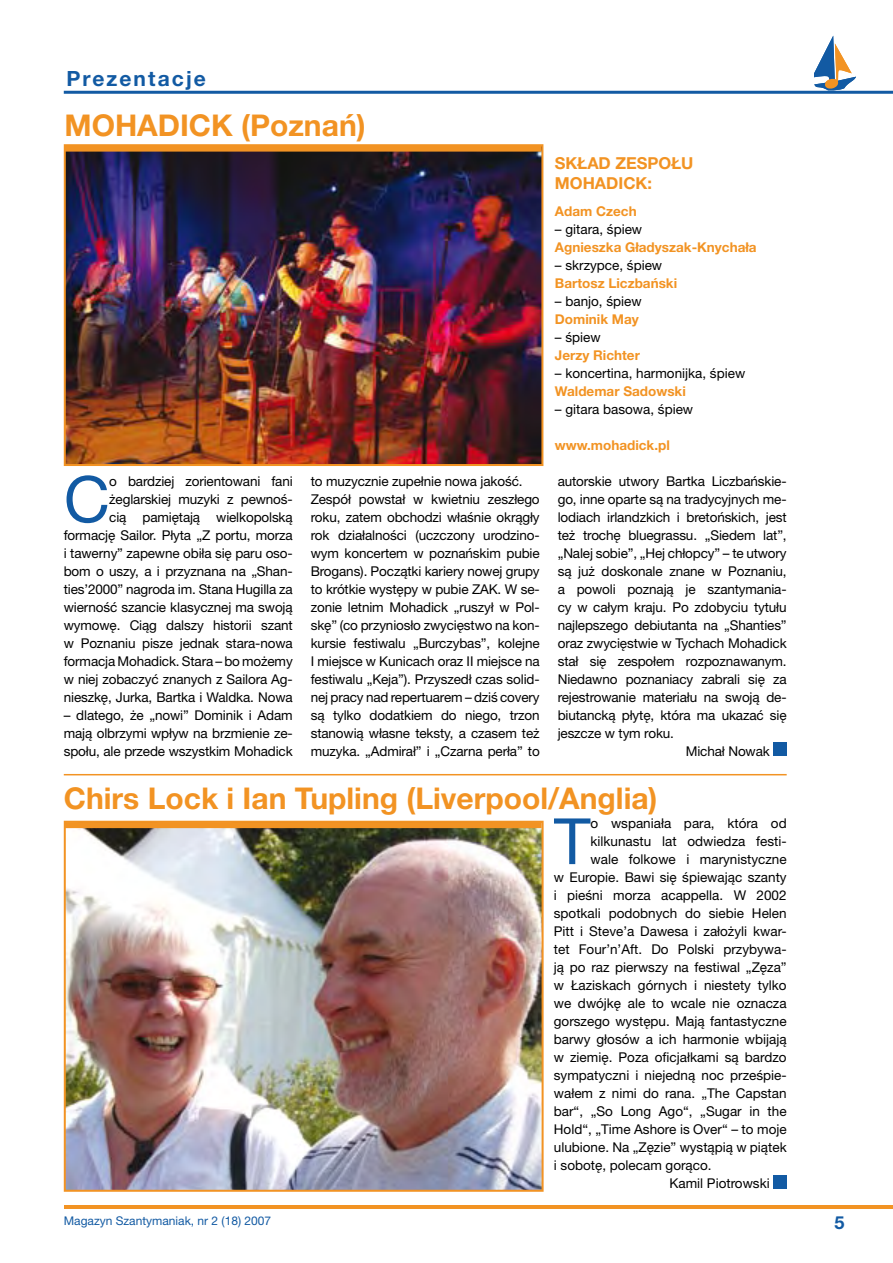
<style>
.page{position:relative;width:893px;height:1263px;background:#fff}
.page>*{position:absolute;margin:0;border:0;box-sizing:border-box;transform-origin:0 0}
.t1{font:63.9px "Helvetica Neue LT Pro";color:#125aa3}
.t2{font:700 30px "Helvetica Neue LT Pro";color:#f29323}
.t3{font:700 21px "Helvetica Neue LT Pro";letter-spacing:.1em;color:#125aa3}
.t4{font:700 16.5px/19.8px "Helvetica Neue LT Pro";color:#f29323}
.t5{font:13.5px/18px "Helvetica Neue LT Pro";letter-spacing:-.01em;color:#000;text-align:right}
.t6{font:700 13.5px "Helvetica Neue LT Pro";color:#f29323}
.t7{font:12px "Helvetica Neue LT Pro";color:#125aa3}
</style>
<div class="page">
<hr style="left:64px;top:91px;width:829px;height:3px;background:#125aa3">
<hr style="left:64px;top:1205px;width:829px;height:4px;background:#f29323">
<div style="left:773px;top:743px;width:14px;height:13px;background:#125aa3"></div>
<img style="left:67px;top:152px;width:473px;height:311px">
<div style="left:64px;top:144px;width:479px;height:322px;border:2px solid #f29323"></div>
<div style="left:65px;top:146px;width:476px;height:6px;background:#f29323"></div>
<hr style="left:64px;top:774px;width:723px;height:1px;background:#f29323">
<div style="left:773px;top:1175px;width:14px;height:13px;background:#125aa3"></div>
<img style="left:67px;top:828px;width:474px;height:361px">
<div style="left:64px;top:821px;width:480px;height:371px;border:2px solid #f29323"></div>
<div style="left:65px;top:822px;width:477px;height:6px;background:#f29323"></div>
<svg style="left:814px;top:36px;width:42px;height:54px"></svg>
<h3 class="t3" style="left:66px;top:65px;width:141px">Prezentacje</h3>
<h2 class="t2" style="left:65px;top:106px;width:303px">MOHADICK (Poznań)</h2>
<p class="t4" style="left:555px;top:153px;width:140px">SKŁAD ZESPOŁU<br>MOHADICK:</p>
<p class="t6" style="left:555px;top:203px;width:83px">Adam Czech</p>
<p class="t5" style="left:555px;top:220px;width:89px">– gitara, śpiew</p>
<p class="t6" style="left:555px;top:239px;width:203px">Agnieszka Gładyszak-Knychała</p>
<p class="t5" style="left:555px;top:256px;width:109px">– skrzypce, śpiew</p>
<p class="t6" style="left:555px;top:275px;width:124px">Bartosz Liczbański</p>
<p class="t5" style="left:555px;top:292px;width:88px">– banjo, śpiew</p>
<p class="t6" style="left:555px;top:311px;width:85px">Dominik May</p>
<p class="t5" style="left:555px;top:328px;width:47px">– śpiew</p>
<p class="t6" style="left:555px;top:347px;width:87px">Jerzy Richter</p>
<p class="t5" style="left:555px;top:364px;width:192px">– koncertina, harmonijka, śpiew</p>
<p class="t6" style="left:555px;top:383px;width:132px">Waldemar Sadowski</p>
<p class="t5" style="left:555px;top:400px;width:140px">– gitara basowa, śpiew</p>
<p class="t6" style="left:555px;top:437px;width:116px">www.mohadick.pl</p>
<h1 class="t1" style="left:64px;top:460px;width:48px">C</h1>
<p class="t5" style="left:64px;top:472px;width:230px">o bardziej zorientowani fani żeglarskiej muzyki z pewnoś-<br>cią pamiętają wielkopolską formację Sailor. Płyta „Z portu, morza i tawerny” zapewne obiła się paru oso&shy;bom o uszy, a i przyznana na „Shan&shy;ties’2000” nagroda im. Stana Hugilla za wierność szancie klasycznej ma swoją wymowę. Ciąg dalszy historii szant w Poznaniu pisze jednak stara-nowa formacja Mohadick. Stara – bo możemy w niej zobaczyć znanych z Sailora Ag&shy;nieszkę, Jurka, Bartka i Waldka. Nowa</p>
<p class="t5" style="left:64px;top:706px;width:230px;text-align:justify">– dlatego, że „nowi” Dominik i Adam mają olbrzymi wpływ na brzmienie ze&shy;społu, ale przede wszystkim Mohadick</p>
<p class="t5" style="left:311px;top:472px;width:230px;text-align:left">to muzycznie zupełnie nowa jakość.<br>Zespół powstał w kwietniu zeszłego roku, zatem obchodzi właśnie okrągły rok działalności (uczczony urodzino&shy;wym koncertem w poznańskim pubie Brogans). Początki kariery nowej grupy to krótkie występy w pubie ZAK. W se&shy;zonie letnim Mohadick „ruszył w Pol&shy;skę” (co przyniosło zwycięstwo na kon&shy;kursie festiwalu „Burczybas”, kolejne I miejsce w Kunicach oraz II miejsce na festiwalu „Keja”). Przyszedł czas solid&shy;nej pracy nad repertuarem – dziś covery są tylko dodatkiem do niego, trzon stanowią własne teksty, a czasem też muzyka. „Admirał” i „Czarna perła” to</p>
<p class="t5" style="left:558px;top:472px;width:230px">autorskie utwory Bartka Liczbańskie-</p>
<p class="t5" style="left:558px;top:490px;width:230px">go, inne oparte są na tradycyjnych me-</p>
<p class="t5" style="left:558px;top:508px;width:230px">lodiach irlandzkich i bretońskich, jest</p>
<p class="t5" style="left:558px;top:526px;width:230px">też trochę bluegrassu. „Siedem lat”,</p>
<p class="t5" style="left:558px;top:544px;width:230px">„Nalej sobie”, „Hej chłopcy” – te utwory</p>
<p class="t5" style="left:558px;top:562px;width:230px">są już doskonale znane w Poznaniu,</p>
<p class="t5" style="left:558px;top:580px;width:230px">a powoli poznają je szantymania-</p>
<p class="t5" style="left:558px;top:598px;width:230px">cy w całym kraju. Po zdobyciu tytułu</p>
<p class="t5" style="left:558px;top:616px;width:230px">najlepszego debiutanta na „Shanties”</p>
<p class="t5" style="left:558px;top:634px;width:230px">oraz zwycięstwie w Tychach Mohadick</p>
<p class="t5" style="left:558px;top:652px;width:230px">stał się zespołem rozpoznawanym.</p>
<p class="t5" style="left:558px;top:670px;width:230px">Niedawno poznaniacy zabrali się za</p>
<p class="t5" style="left:558px;top:688px;width:230px">rejestrowanie materiału na swoją de-</p>
<p class="t5" style="left:558px;top:706px;width:230px">biutancką płytę, która ma ukazać się</p>
<p class="t5" style="left:558px;top:724px;width:118px">jeszcze w tym roku.</p>
<p class="t5" style="left:686px;top:742px;width:86px">Michał Nowak</p>
<h2 class="t2" style="left:64px;top:779px;width:595px">Chirs Lock i Ian Tupling (Liverpool/Anglia)</h2>
<p class="t7" style="left:64px;top:1213px;width:209px">Magazyn Szantymaniak, nr 2 (18) 2007</p>
<h1 class="t1" style="left:554px;top:802px;width:38px">T</h1>
<p class="t5" style="left:591px;top:814px;width:198px">o wspaniała para, która od</p>
<p class="t5" style="left:591px;top:832px;width:198px">kilkunastu lat odwiedza festi-</p>
<p class="t5" style="left:591px;top:850px;width:198px">wale folkowe i marynistyczne</p>
<p class="t5" style="left:554px;top:868px;width:234px">w Europie. Bawi się śpiewając szanty</p>
<p class="t5" style="left:554px;top:886px;width:234px">i pieśni morza acappella. W 2002</p>
<p class="t5" style="left:554px;top:904px;width:234px">spotkali podobnych do siebie Helen</p>
<p class="t5" style="left:554px;top:922px;width:234px">Pitt i Steve’a Dawesa i założyli kwar-</p>
<p class="t5" style="left:554px;top:940px;width:234px">tet Four’n’Aft. Do Polski przybywa-</p>
<p class="t5" style="left:554px;top:958px;width:234px">ją po raz pierwszy na festiwal „Zęza”</p>
<p class="t5" style="left:554px;top:976px;width:234px">w Łaziskach górnych i niestety tylko</p>
<p class="t5" style="left:554px;top:994px;width:234px">we dwójkę ale to wcale nie oznacza</p>
<p class="t5" style="left:554px;top:1012px;width:234px">gorszego występu. Mają fantastyczne</p>
<p class="t5" style="left:554px;top:1030px;width:234px">barwy głosów a ich harmonie wbijają</p>
<p class="t5" style="left:554px;top:1048px;width:234px">w ziemię. Poza oficjałkami są bardzo</p>
<p class="t5" style="left:554px;top:1066px;width:234px">sympatyczni i niejedną noc prześpie-</p>
<p class="t5" style="left:554px;top:1084px;width:234px">wałem z nimi do rana. „The Capstan</p>
<p class="t5" style="left:554px;top:1102px;width:234px">bar“, „So Long Ago“, „Sugar in the</p>
<p class="t5" style="left:554px;top:1120px;width:234px">Hold“, „Time Ashore is Over“ – to moje</p>
<p class="t5" style="left:554px;top:1138px;width:234px">ulubione. Na „Zęzie” wystąpią w piątek</p>
<p class="t5" style="left:554px;top:1156px;width:159px">i sobotę, polecam gorąco.</p>
<p class="t5" style="left:669px;top:1174px;width:102px">Kamil Piotrowski</p>
</div>
